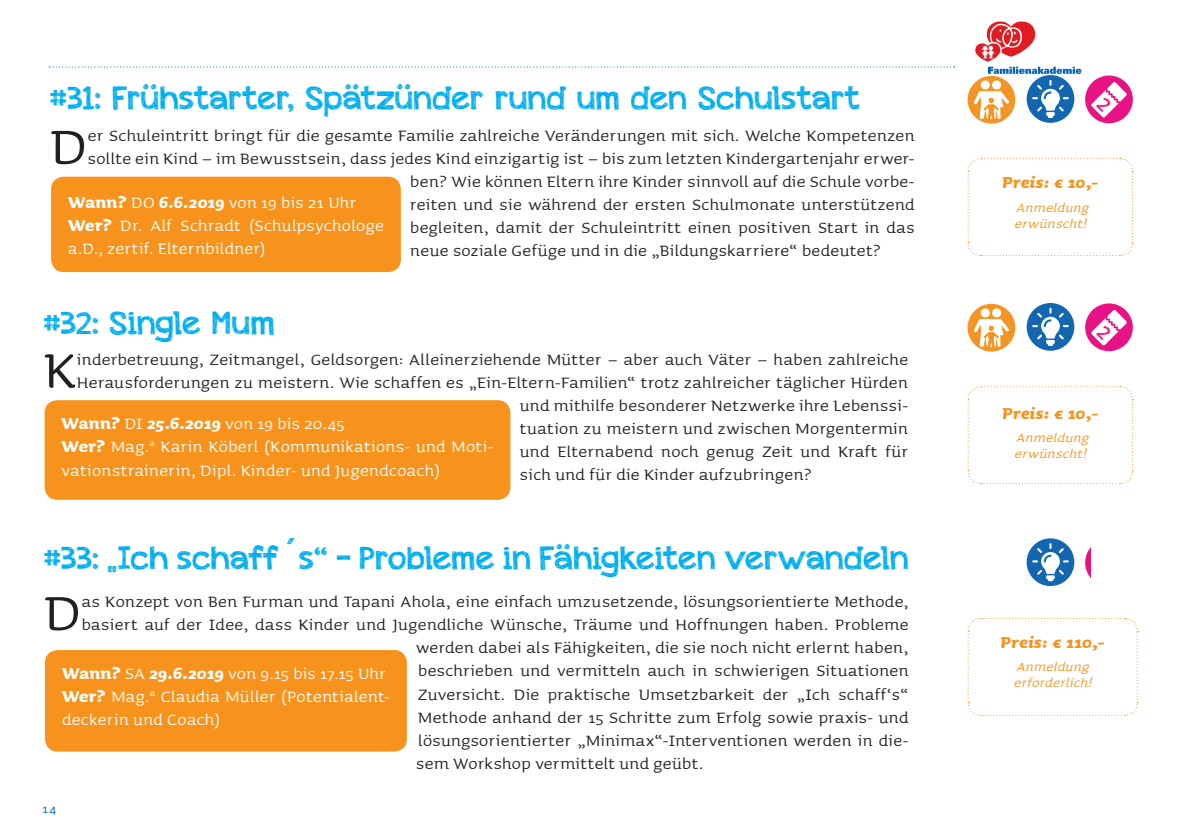
<style>
.page{position:relative;width:1191px;height:840px;background:#fff}
.page>*{position:absolute;margin:0;border:0;box-sizing:border-box;transform-origin:0 0}
.t1{font:64.4px "Sauna";color:#231f20}
.t2{font:32px "appleberry";letter-spacing:.015em;color:#00aeef}
.t3{font:20px "Sauna";letter-spacing:.02em;color:#231f20}
.t4{font:20px/23px "Sauna";letter-spacing:.02em;color:#fff}
.t5{font:italic 700 20px "Sauna";letter-spacing:.02em;color:#f7931d}
.t6{font:italic 16px/16px "Sauna";color:#f7931d}
.t7{font:16px "Sauna";color:#0166b3}
.s1{font-weight:700}
.s2{font-weight:700;font-style:italic}
</style>
<div class="page">
<svg style="left:49px;top:66px;width:905px;height:1px"></svg>
<svg style="left:975px;top:21px;width:106px;height:53px"></svg>
<div style="left:45px;top:649px;width:362px;height:102px;background:#f7931d;border-radius:13px"></div>
<svg style="left:967px;top:618px;width:171px;height:98px"></svg>
<div style="left:1085px;top:538px;width:47px;height:48px;background:#e71385;border-radius:50%"></div>
<div style="left:1026px;top:538px;width:48px;height:47px;background:#1367b0;border-radius:50%"></div>
<svg style="left:1032px;top:543px;width:36px;height:38px"></svg>
<div style="left:45px;top:400px;width:465px;height:99px;background:#f7931d;border-radius:13px"></div>
<svg style="left:967px;top:386px;width:166px;height:98px"></svg>
<div style="left:1085px;top:303px;width:47px;height:48px;background:#e71385;border-radius:50%"></div>
<div style="left:1026px;top:303px;width:48px;height:47px;background:#1367b0;border-radius:50%"></div>
<svg style="left:1032px;top:308px;width:36px;height:38px"></svg>
<div style="left:967px;top:303px;width:48px;height:48px;background:#f49424;border-radius:50%"></div>
<div style="left:980px;top:308px;width:9px;height:9px;background:#fff;border-radius:50%"></div>
<div style="left:992px;top:308px;width:9px;height:9px;background:#fff;border-radius:50%"></div>
<svg style="left:973px;top:319px;width:36px;height:28px"></svg>
<div style="left:1085px;top:75px;width:47px;height:48px;background:#e71385;border-radius:50%"></div>
<div style="left:1026px;top:75px;width:48px;height:48px;background:#1367b0;border-radius:50%"></div>
<svg style="left:1032px;top:80px;width:36px;height:38px"></svg>
<div style="left:967px;top:76px;width:48px;height:47px;background:#f49424;border-radius:50%"></div>
<div style="left:980px;top:80px;width:9px;height:9px;background:#fff;border-radius:50%"></div>
<div style="left:992px;top:80px;width:9px;height:9px;background:#fff;border-radius:50%"></div>
<svg style="left:973px;top:91px;width:36px;height:28px"></svg>
<svg style="left:967px;top:158px;width:166px;height:98px"></svg>
<div style="left:51px;top:176px;width:350px;height:96px;background:#f7931d;border-radius:13px"></div>
<div style="left:1091px;top:531px;width:58px;height:63px;background:#fff"></div>
<svg style="left:1091px;top:309px;width:35px;height:36px"></svg>
<svg style="left:1091px;top:82px;width:35px;height:36px"></svg>
<h2 class="t2" style="left:51px;top:75px;width:811px">#31: Frühstarter, Spätzünder rund um den Schulstart</h2>
<h1 class="t1" style="left:50px;top:105px;width:38px">D</h1>
<p class="t3" style="left:88px;top:123px;width:828px">er Schuleintritt bringt für die gesamte Familie zahlreiche Veränderungen mit sich. Welche Kompetenzen</p>
<p class="t3" style="left:88px;top:146px;width:828px">sollte ein Kind – im Bewusstsein, dass jedes Kind einzigartig ist – bis zum letzten Kindergartenjahr erwer-</p>
<p class="t3" style="left:410px;top:169px;width:505px">ben? Wie können Eltern ihre Kinder sinnvoll auf die Schule vorbe-</p>
<p class="t3" style="left:410px;top:192px;width:506px">reiten und sie während der ersten Schulmonate unterstützend</p>
<p class="t3" style="left:410px;top:215px;width:505px">begleiten, damit der Schuleintritt einen positiven Start in das</p>
<p class="t3" style="left:410px;top:238px;width:472px">neue soziale Gefüge und in die „Bildungskarriere“ bedeutet?</p>
<p class="t4" style="left:68px;top:190px;width:317px"><span class="s1">Wann?</span> DO <span class="s2">6.6.2019</span> von 19 bis 21 Uhr<br><span class="s1">Wer?</span> Dr. Alf Schradt (Schulpsychologe a.D., zertif. Elternbildner)</p>
<h2 class="t2" style="left:44px;top:299px;width:232px">#32: Single Mum</h2>
<h1 class="t1" style="left:44px;top:328px;width:34px">K</h1>
<p class="t3" style="left:77px;top:346px;width:832px">inderbetreuung, Zeitmangel, Geldsorgen: Alleinerziehende Mütter – aber auch Väter – haben zahlreiche</p>
<p class="t3" style="left:77px;top:369px;width:832px">Herausforderungen zu meistern. Wie schaffen es „Ein-Eltern-Familien“ trotz zahlreicher täglicher Hürden</p>
<p class="t3" style="left:520px;top:392px;width:389px">und mithilfe besonderer Netzwerke ihre Lebenssi-</p>
<p class="t3" style="left:520px;top:415px;width:389px">tuation zu meistern und zwischen Morgentermin</p>
<p class="t3" style="left:520px;top:438px;width:389px">und Elternabend noch genug Zeit und Kraft für</p>
<p class="t3" style="left:520px;top:461px;width:293px">sich und für die Kinder aufzubringen?</p>
<p class="t4" style="left:62px;top:411px;width:433px"><span class="s1">Wann?</span> DI <span class="s2">25.6.2019</span> von 19 bis 20.45<br><span class="s1">Wer?</span> Mag.<sup>a</sup> Karin Köberl (Kommunikations- und Moti&shy;vationstrainerin, Dipl. Kinder- und Jugendcoach)</p>
<h2 class="t2" style="left:44px;top:535px;width:866px">#33: „Ich schaff ´s“ – Probleme in Fähigkeiten verwandeln</h2>
<h1 class="t1" style="left:44px;top:571px;width:38px">D</h1>
<p class="t3" style="left:82px;top:588px;width:828px">as Konzept von Ben Furman und Tapani Ahola, eine einfach umzusetzende, lösungsorientierte Methode,</p>
<p class="t3" style="left:82px;top:611px;width:828px">basiert auf der Idee, dass Kinder und Jugendliche Wünsche, Träume und Hoffnungen haben. Probleme</p>
<p class="t3" style="left:416px;top:634px;width:493px">werden dabei als Fähigkeiten, die sie noch nicht erlernt haben,</p>
<p class="t3" style="left:418px;top:657px;width:492px">beschrieben und vermitteln auch in schwierigen Situationen</p>
<p class="t3" style="left:418px;top:680px;width:492px">Zuversicht. Die praktische Umsetzbarkeit der „Ich schaff‘s“</p>
<p class="t3" style="left:418px;top:703px;width:491px">Methode anhand der 15 Schritte zum Erfolg sowie praxis- und</p>
<p class="t3" style="left:418px;top:726px;width:491px">lösungsorientierter „Minimax“-Interventionen werden in die-</p>
<p class="t3" style="left:416px;top:749px;width:288px">sem Workshop vermittelt und geübt.</p>
<p class="t4" style="left:62px;top:661px;width:329px"><span class="s1">Wann?</span> SA <span class="s2">29.6.2019</span> von 9.15 bis 17.15 Uhr<br><span class="s1">Wer?</span> Mag.<sup>a</sup> Claudia Müller (Potentialent&shy;deckerin und Coach)</p>
<p class="t7" style="left:43px;top:798px;width:15px">14</p>
<p class="t5" style="left:1002px;top:170px;width:97px">Preis: € 10,-</p>
<p class="t6" style="left:1014px;top:198px;width:80px">Anmeldung erwünscht!</p>
<p class="t5" style="left:1002px;top:400px;width:97px">Preis: € 10,-</p>
<p class="t6" style="left:1014px;top:428px;width:80px">Anmeldung erwünscht!</p>
<p class="t5" style="left:1000px;top:629px;width:105px">Preis: € 110,-</p>
<p class="t6" style="left:1013px;top:657px;width:84px">Anmeldung erforderlich!</p>
</div>
